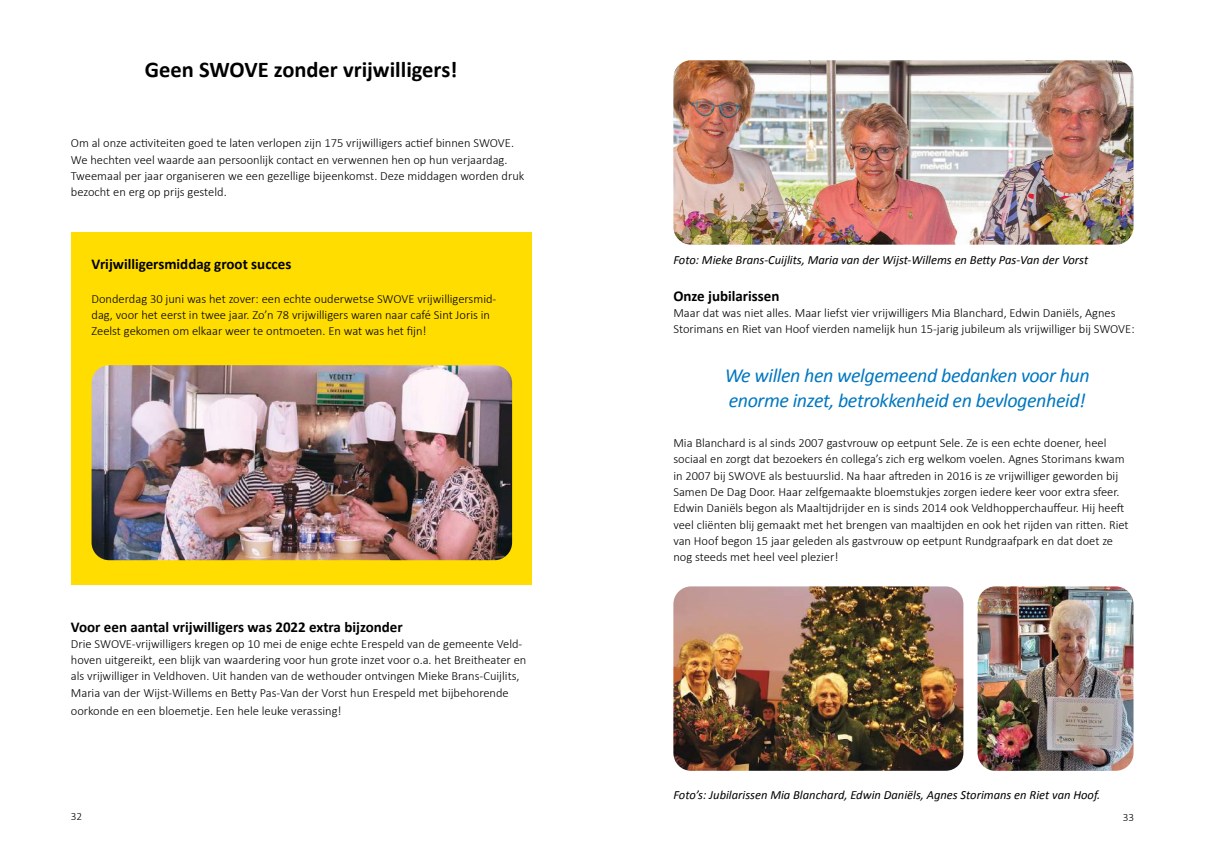
<style>
.page{position:relative;width:1205px;height:851px;background:#fff}
.page>*{position:absolute;margin:0;border:0;box-sizing:border-box;transform-origin:0 0}
.t1{font:700 22.5px "Calibri";color:#000}
.t2{font:italic 20px/25px "Calibri";letter-spacing:-.02em;color:#0077c1}
.t3{font:700 15px "Calibri";color:#000}
.t4{font:300 12.5px/16.2px "Calibri";color:#000}
.t5{font:italic 12.5px "Calibri";color:#000}
.t6{font:300 11.25px "Calibri";color:#000}
</style>
<div class="page">
<div style="left:71px;top:233px;width:461px;height:352px;background:#fd0"></div>
<img style="left:92px;top:365px;width:420px;height:195px">
<img style="left:673px;top:586px;width:290px;height:184px">
<img style="left:977px;top:586px;width:156px;height:184px">
<img style="left:673px;top:60px;width:460px;height:184px">
<h1 class="t1" style="left:145px;top:55px;width:314px">Geen SWOVE zonder vrijwilligers!</h1>
<p class="t4" style="left:71px;top:134px;width:455px">Om al onze activiteiten goed te laten verlopen zijn 175 vrijwilligers actief binnen SWOVE.<br>We hechten veel waarde aan persoonlijk contact en verwennen hen op hun verjaardag.<br>Tweemaal per jaar organiseren we een gezellige bijeenkomst. Deze middagen worden druk bezocht en erg op prijs gesteld.</p>
<p class="t3" style="left:92px;top:254px;width:201px">Vrijwilligersmiddag groot succes</p>
<p class="t4" style="left:92px;top:290px;width:406px">Donderdag 30 juni was het zover: een echte ouderwetse SWOVE vrijwilligersmid&shy;dag, voor het eerst in twee jaar. Zo’n 78 vrijwilligers waren naar café Sint Joris in<br>Zeelst gekomen om elkaar weer te ontmoeten. En wat was het fijn!</p>
<p class="t3" style="left:71px;top:617px;width:333px">Voor een aantal vrijwilligers was 2022 extra bijzonder</p>
<p class="t4" style="left:71px;top:634px;width:457px">Drie SWOVE-vrijwilligers kregen op 10 mei de enige echte Erespeld van de gemeente Veld&shy;hoven uitgereikt, een blijk van waardering voor hun grote inzet voor o.a. het Breitheater en als vrijwilliger in Veldhoven. Uit handen van de wethouder ontvingen Mieke Brans-Cuijlits, Maria van der Wijst-Willems en Betty Pas-Van der Vorst hun Erespeld met bijbehorende</p>
<p class="t4" style="left:71px;top:701px;width:272px">oorkonde en een bloemetje. Een hele leuke verassing!</p>
<p class="t5" style="left:673px;top:251px;width:416px">Foto: Mieke Brans-Cuijlits, Maria van der Wijst-Willems en Betty Pas-Van der Vorst</p>
<p class="t3" style="left:673px;top:286px;width:108px">Onze jubilarissen</p>
<p class="t4" style="left:673px;top:304px;width:463px">Maar dat was niet alles. Maar liefst vier vrijwilligers Mia Blanchard, Edwin Daniëls, Agnes<br>Storimans en Riet van Hoof vierden namelijk hun 15-jarig jubileum als vrijwilliger bij SWOVE:</p>
<h2 class="t2" style="left:725px;top:362px;width:367px">We willen hen welgemeend bedanken voor hun enorme inzet, betrokkenheid en bevlogenheid!</h2>
<p class="t4" style="left:673px;top:434px;width:457px">Mia Blanchard is al sinds 2007 gastvrouw op eetpunt Sele. Ze is een echte doener, heel sociaal en zorgt dat bezoekers én collega’s zich erg welkom voelen. Agnes Storimans kwam in 2007 bij SWOVE als bestuurslid. Na haar aftreden in 2016 is ze vrijwilliger geworden bij Samen De Dag Door. Haar zelfgemaakte bloemstukjes zorgen iedere keer voor extra sfeer.<br>Edwin Daniëls begon als Maaltijdrijder en is sinds 2014 ook Veldhopperchauffeur. Hij heeft veel cliënten blij gemaakt met het brengen van maaltijden en ook het rijden van ritten. Riet van Hoof begon 15 jaar geleden als gastvrouw op eetpunt Rundgraafpark en dat doet ze nog steeds met heel veel plezier!</p>
<p class="t5" style="left:673px;top:786px;width:428px">Foto’s: Jubilarissen Mia Blanchard, Edwin Daniëls, Agnes Storimans en Riet van Hoof.</p>
<p class="t6" style="left:71px;top:809px;width:13px">32</p>
<p class="t6" style="left:1122px;top:809px;width:13px">33</p>
</div>
